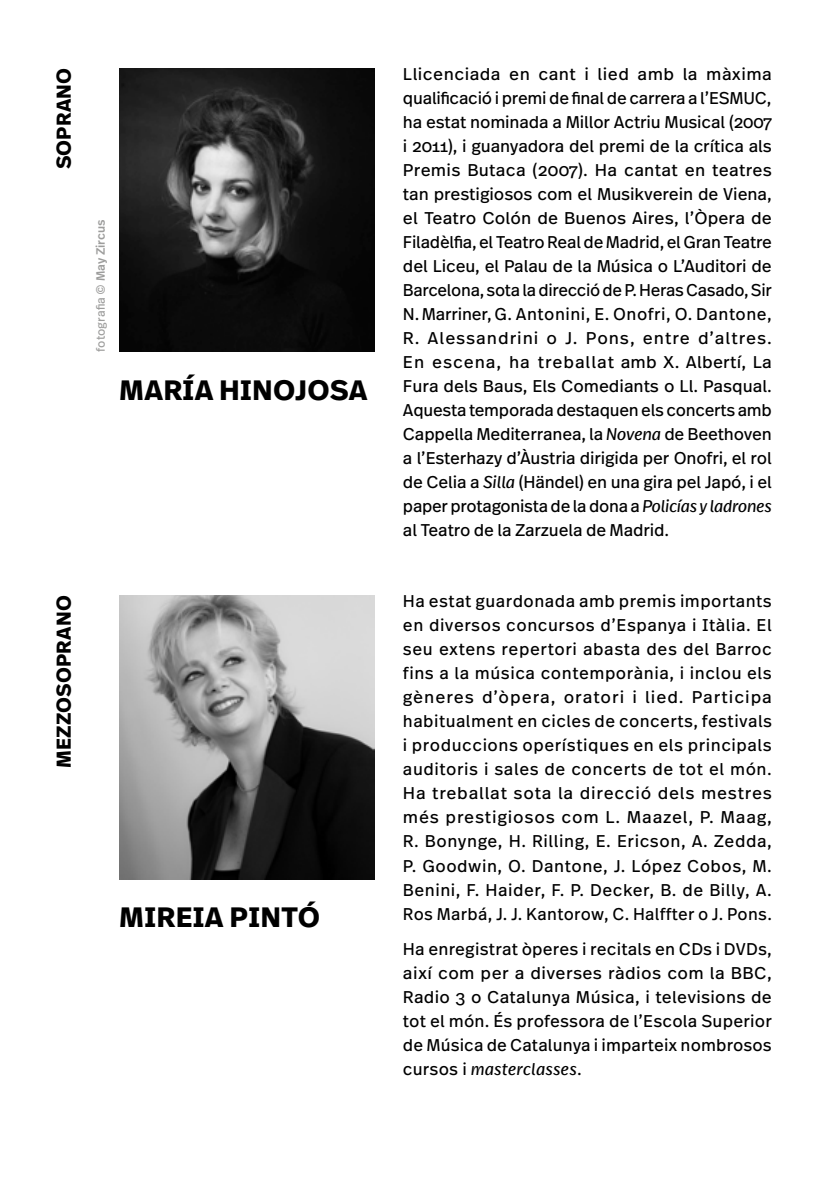
<style>
.page{position:relative;width:840px;height:1191px;background:#fff}
.page>*{position:absolute;margin:0;border:0;box-sizing:border-box;transform-origin:0 0}
.t1{font:700 28px "Real Text Pro";letter-spacing:.01em;color:#000}
.t2{font:700 20px "Real Text Pro";letter-spacing:.01em;color:#000}
.t3{font:17px/24px "Real Text Pro";letter-spacing:.005em;color:#000;text-align:justify}
.t4{font:12px "Real Text Pro";color:#9d9d9c}
.s1{font-weight:500}
.s2{font-style:italic}
</style>
<div class="page">
<img style="left:119px;top:595px;width:255px;height:284px">
<img style="left:119px;top:68px;width:255px;height:283px">
<p class="t2" style="left:49px;top:169px;width:103px;rotate:-90deg">SOPRANO</p>
<p class="t4" style="left:92px;top:351px;width:133px;rotate:-90deg">fotografia <span class="s1">© May Zircus</span></p>
<h1 class="t1" style="left:119px;top:369px;width:249px">MARÍA HINOJOSA</h1>
<p class="t2" style="left:49px;top:768px;width:174px;rotate:-90deg">MEZZOSOPRANO</p>
<h1 class="t1" style="left:119px;top:896px;width:202px">MIREIA PINTÓ</h1>
<p class="t3" style="left:403px;top:62px;width:370px">Llicenciada en cant i lied amb la màxima qualificació i premi de final de carrera a l’ESMUC, ha estat nominada a Millor Actriu Musical (2007 i 2011), i guanyadora del premi de la crítica als Premis Butaca (2007). Ha cantat en teatres tan prestigiosos com el Musikverein de Viena, el Teatro Colón de Buenos Aires, l’Òpera de Filadèlfia, el Teatro Real de Madrid, el Gran Teatre del Liceu, el Palau de la Música o L’Auditori de Barcelona, sota la direcció de P. Heras Casado, Sir N. Marriner, G. Antonini, E. Onofri, O. Dantone, R. Alessandrini o J. Pons, entre d’altres.<br>En escena, ha treballat amb X. Albertí, La Fura dels Baus, Els Comediants o Ll. Pasqual.<br>Aquesta temporada destaquen els concerts amb Cappella Mediterranea, la <span class="s2">Novena</span> de Beethoven a l’Esterhazy d’Àustria dirigida per Onofri, el rol de Celia a <span class="s2">Silla</span> (Händel) en una gira pel Japó, i el paper protagonista de la dona a <span class="s2">Policías y ladrones </span>al Teatro de la Zarzuela de Madrid.</p>
<p class="t3" style="left:403px;top:589px;width:370px">Ha estat guardonada amb premis importants en diversos concursos d’Espanya i Itàlia. El seu extens repertori abasta des del Barroc fins a la música contemporània, i inclou els gèneres d’òpera, oratori i lied. Participa habitualment en cicles de concerts, festivals i produccions operístiques en els principals auditoris i sales de concerts de tot el món.<br>Ha treballat sota la direcció dels mestres més prestigiosos com L. Maazel, P. Maag, R. Bonynge, H. Rilling, E. Ericson, A. Zedda, P. Goodwin, O. Dantone, J. López Cobos, M.<br>Benini, F. Haider, F. P. Decker, B. de Billy, A.<br>Ros Marbá, J. J. Kantorow, C. Halffter o J. Pons.</p>
<p class="t3" style="left:403px;top:936px;width:370px">Ha enregistrat òperes i recitals en CDs i DVDs, així com per a diverses ràdios com la BBC, Radio 3 o Catalunya Música, i televisions de tot el món. És professora de l’Escola Superior de Música de Catalunya i imparteix nombrosos cursos i <span class="s2">masterclasses</span>.</p>
</div>
